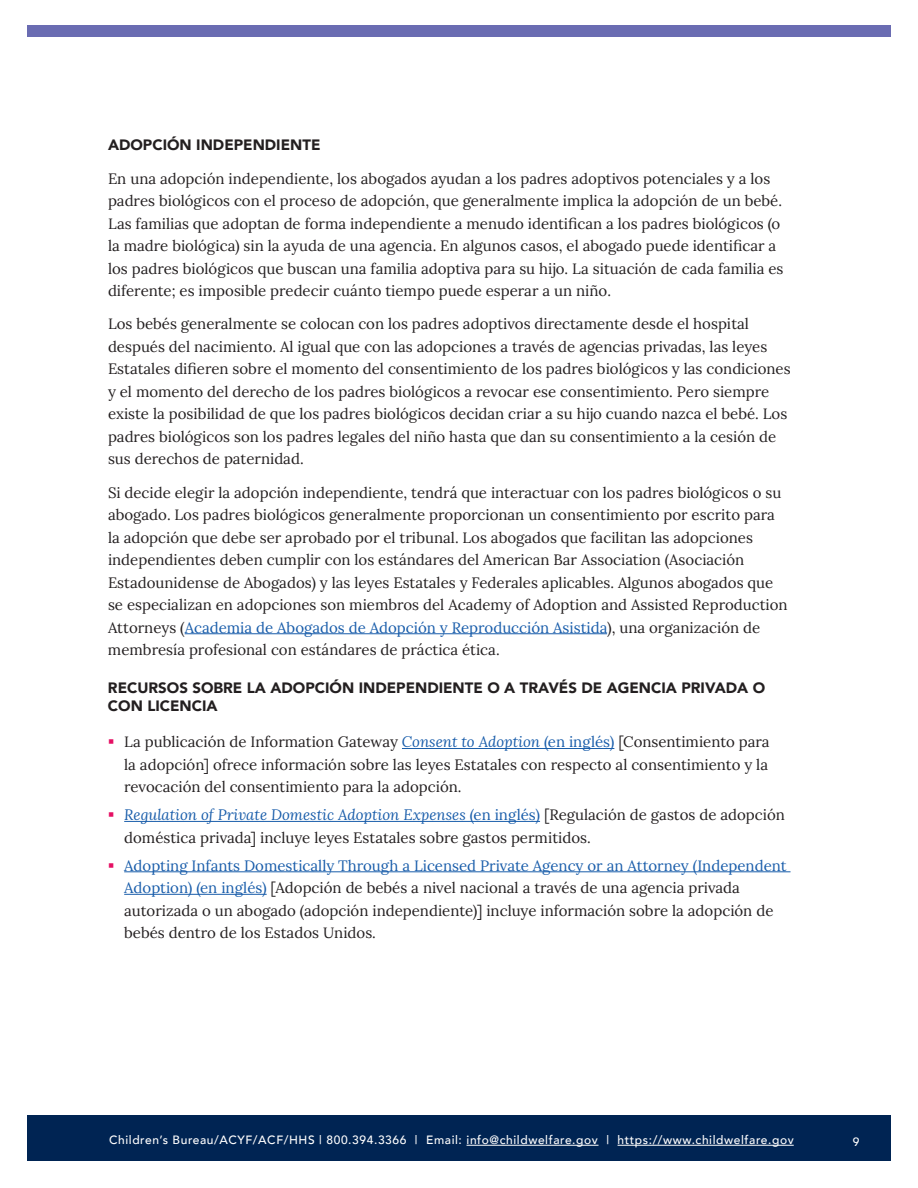
<style>
.page{position:relative;width:918px;height:1188px;background:#fff}
.page>*{position:absolute;margin:0;border:0;box-sizing:border-box;transform-origin:0 0}
.t1{font:15px/22.5px "Lora";color:#231f20}
.t2{font:900 15px/18px "Avenir";color:#231f20}
.t3{font:500 12px "Avenir";letter-spacing:.05em;color:#fff}
.s1{color:#195daa}
.s2{font-style:italic;color:#195daa}
</style>
<div class="page">
<div style="left:27px;top:1116px;width:864px;height:45px;background:#002453"></div>
<hr style="left:467px;top:1145px;width:132px;height:1px;background:#fff">
<hr style="left:618px;top:1145px;width:176px;height:1px;background:#fff">
<div style="left:27px;top:26px;width:864px;height:12px;background:#6a6cb2"></div>
<hr style="left:185px;top:633px;width:422px;height:1px;background:#195daa">
<hr style="left:402px;top:748px;width:212px;height:1px;background:#195daa">
<hr style="left:124px;top:821px;width:416px;height:1px;background:#195daa">
<hr style="left:124px;top:871px;width:667px;height:1px;background:#195daa">
<hr style="left:124px;top:894px;width:143px;height:1px;background:#195daa">
<h3 class="t2" style="left:108px;top:136px;width:214px">ADOPCIÓN INDEPENDIENTE</h3>
<p class="t1" style="left:108px;top:166px;width:677px">En una adopción independiente, los abogados ayudan a los padres adoptivos potenciales y a los padres biológicos con el proceso de adopción, que generalmente implica la adopción de un bebé.<br>Las familias que adoptan de forma independiente a menudo identifican a los padres biológicos (o la madre biológica) sin la ayuda de una agencia. En algunos casos, el abogado puede identificar a los padres biológicos que buscan una familia adoptiva para su hijo. La situación de cada familia es diferente; es imposible predecir cuánto tiempo puede esperar a un niño.</p>
<p class="t1" style="left:108px;top:312px;width:684px">Los bebés generalmente se colocan con los padres adoptivos directamente desde el hospital después del nacimiento. Al igual que con las adopciones a través de agencias privadas, las leyes Estatales difieren sobre el momento del consentimiento de los padres biológicos y las condiciones y el momento del derecho de los padres biológicos a revocar ese consentimiento. Pero siempre existe la posibilidad de que los padres biológicos decidan criar a su hijo cuando nazca el bebé. Los padres biológicos son los padres legales del niño hasta que dan su consentimiento a la cesión de sus derechos de paternidad.</p>
<p class="t1" style="left:108px;top:480px;width:681px">Si decide elegir la adopción independiente, tendrá que interactuar con los padres biológicos o su abogado. Los padres biológicos generalmente proporcionan un consentimiento por escrito para la adopción que debe ser aprobado por el tribunal. Los abogados que facilitan las adopciones independientes deben cumplir con los estándares del American Bar Association (Asociación Estadounidense de Abogados) y las leyes Estatales y Federales aplicables. Algunos abogados que se especializan en adopciones son miembros del Academy of Adoption and Assisted Reproduction Attorneys (<span class="s1">Academia de Abogados de Adopción y Reproducción Asistida</span>), una organización de membresía profesional con estándares de práctica ética.</p>
<h3 class="t2" style="left:108px;top:679px;width:659px">RECURSOS SOBRE LA ADOPCIÓN INDEPENDIENTE O A TRAVÉS DE AGENCIA PRIVADA O<br>CON LICENCIA</h3>
<p class="t1" style="left:124px;top:730px;width:647px;text-align:justify">La publicación de Information Gateway <span class="s2">Consent to Adoption</span> <span class="s1">(en inglés)</span> [Consentimiento para la adopción] ofrece información sobre las leyes Estatales con respecto al consentimiento y la revocación del consentimiento para la adopción.</p>
<p class="t1" style="left:124px;top:803px;width:662px"><span class="s2">Regulation of Private Domestic Adoption Expenses</span> <span class="s1">(en inglés)</span> [Regulación de gastos de adopción doméstica privada] incluye leyes Estatales sobre gastos permitidos.</p>
<p class="t1" style="left:124px;top:853px;width:664px"><span class="s1">Adopting Infants Domestically Through a Licensed Private Agency or an Attorney (Independent Adoption) (en inglés)</span> [Adopción de bebés a nivel nacional a través de una agencia privada autorizada o un abogado (adopción independiente)] incluye información sobre la adopción de bebés dentro de los Estados Unidos.</p>
<p class="t3" style="left:109px;top:1130px;width:686px">Children’s Bureau/ACYF/ACF/HHS | 800.394.3366 | Email: info@childwelfare.gov | https://www.childwelfare.gov</p>
<p class="t3" style="left:853px;top:1131px;width:8px">9</p>
</div>
